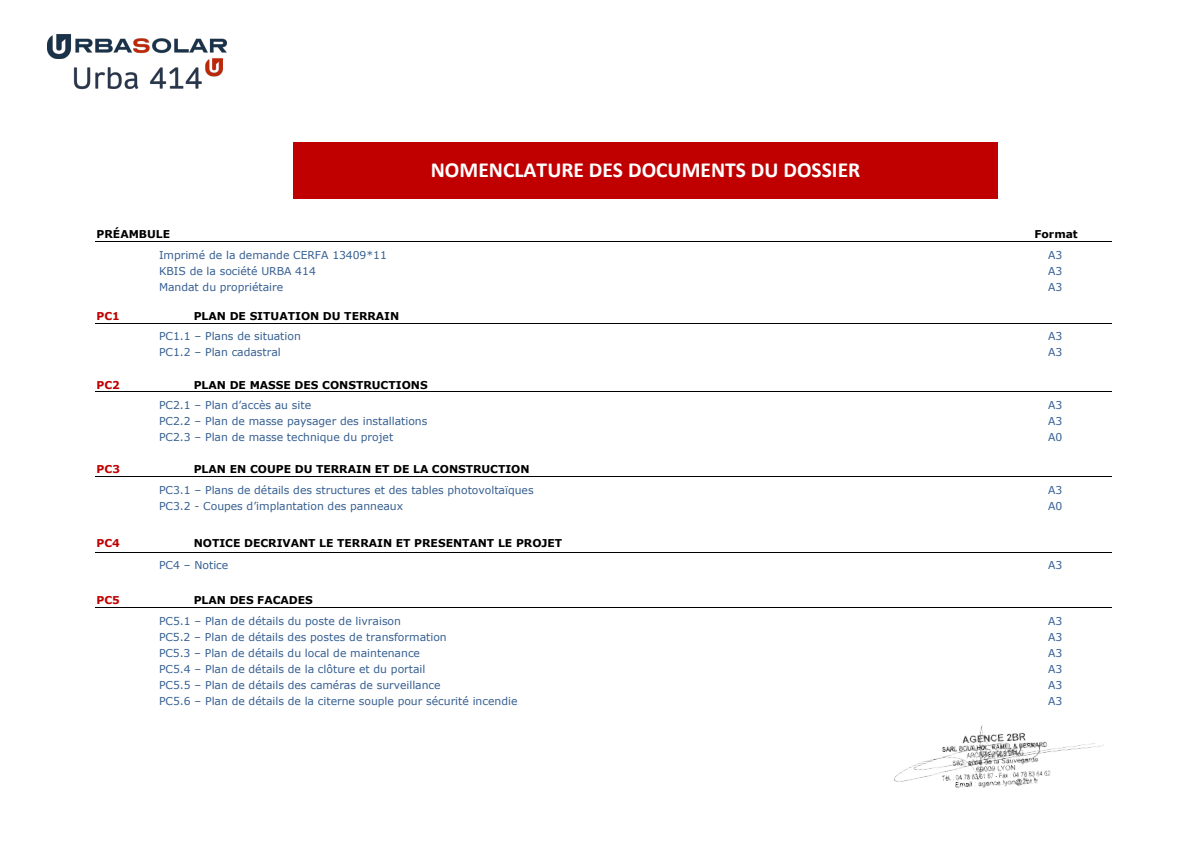
<style>
.page{position:relative;width:1191px;height:842px;background:#fff}
.page>*{position:absolute;margin:0;border:0;box-sizing:border-box;transform-origin:0 0}
.t1{font:700 21.5px "Calibri";color:#fff}
.t2{font:10.8px/16px "Verdana";color:#365f91}
.t3{font:700 10.8px/20.5px "Verdana";color:#000}
.t4{font:700 10.8px "Verdana";color:#c00000}
.s1{font-weight:400;color:#365f91}
.s2{font-weight:700;color:#000}
</style>
<div class="page">
<img style="left:894px;top:725px;width:210px;height:63px">
<img style="left:55px;top:58px;width:168px;height:32px">
<img style="left:47px;top:34px;width:180px;height:24px">
<hr style="left:95px;top:241px;width:1017px;height:1px;background:#000">
<hr style="left:95px;top:323px;width:1017px;height:1px;background:#000">
<hr style="left:95px;top:392px;width:1017px;height:1px;background:#000">
<hr style="left:95px;top:476px;width:1017px;height:1px;background:#000">
<hr style="left:95px;top:552px;width:1017px;height:1px;background:#000">
<hr style="left:95px;top:608px;width:1017px;height:1px;background:#000">
<div style="left:293px;top:142px;width:705px;height:56px;background:#c00000"></div>
<p class="t1" style="left:431px;top:155px;width:431px">NOMENCLATURE DES DOCUMENTS DU DOSSIER</p>
<p class="t3" style="left:97px;top:224px;width:75px">PRÉAMBULE</p>
<p class="t3" style="left:1034px;top:224px;width:45px;text-align:center">Format<br><span class="s1">A3</span></p>
<p class="t2" style="left:1048px;top:263px;width:16px">A3<br>A3</p>
<p class="t4" style="left:97px;top:308px;width:25px">PC1</p>
<p class="t3" style="left:159px;top:306px;width:242px;text-indent:35px">PLAN DE SITUATION DU TERRAIN<br><span class="s1">PC1.1 – Plans de situation</span></p>
<p class="t2" style="left:159px;top:247px;width:229px">Imprimé de la demande CERFA 13409*11<br>KBIS de la société URBA 414<br>Mandat du propriétaire</p>
<p class="t2" style="left:1048px;top:328px;width:16px">A3</p>
<p class="t2" style="left:159px;top:344px;width:123px">PC1.2 – Plan cadastral</p>
<p class="t2" style="left:1048px;top:344px;width:16px">A3</p>
<p class="t4" style="left:97px;top:377px;width:25px">PC2</p>
<p class="t3" style="left:159px;top:374px;width:270px;text-indent:35px">PLAN DE MASSE DES CONSTRUCTIONS<br><span class="s1">PC2.1 – Plan d’accès au site</span></p>
<p class="t2" style="left:1048px;top:397px;width:16px">A3</p>
<p class="t2" style="left:159px;top:413px;width:270px">PC2.2 – Plan de masse paysager des installations</p>
<p class="t2" style="left:1048px;top:413px;width:16px">A3</p>
<p class="t2" style="left:159px;top:429px;width:236px">PC2.3 – Plan de masse technique du projet</p>
<p class="t2" style="left:1048px;top:429px;width:16px">A0</p>
<p class="t4" style="left:97px;top:462px;width:25px">PC3</p>
<p class="t2" style="left:159px;top:459px;width:376px;line-height:20.5px;text-indent:35px"><span class="s2">PLAN EN COUPE DU TERRAIN ET DE LA CONSTRUCTION<br></span>PC3.1 – Plans de détails des structures et des tables photovoltaïques</p>
<p class="t2" style="left:1048px;top:482px;width:16px">A3</p>
<p class="t2" style="left:159px;top:498px;width:246px">PC3.2 - Coupes d’implantation des panneaux</p>
<p class="t2" style="left:1048px;top:498px;width:16px">A0</p>
<p class="t4" style="left:97px;top:536px;width:25px">PC4</p>
<p class="t3" style="left:159px;top:532px;width:405px;line-height:22.3px;text-indent:35px">NOTICE DECRIVANT LE TERRAIN ET PRESENTANT LE PROJET<br><span class="s1">PC4 – Notice</span></p>
<p class="t4" style="left:97px;top:593px;width:25px">PC5</p>
<p class="t3" style="left:194px;top:590px;width:121px">PLAN DES FACADES</p>
<p class="t2" style="left:159px;top:613px;width:360px">PC5.1 – Plan de détails du poste de livraison<br>PC5.2 – Plan de détails des postes de transformation<br>PC5.3 – Plan de détails du local de maintenance<br>PC5.4 – Plan de détails de la clôture et du portail<br>PC5.5 – Plan de détails des caméras de surveillance<br>PC5.6 – Plan de détails de la citerne souple pour sécurité incendie</p>
<p class="t2" style="left:1048px;top:557px;width:16px">A3</p>
<p class="t2" style="left:1048px;top:613px;width:16px;text-align:justify">A3<br>A3<br>A3<br>A3<br>A3<br>A3</p>
</div>
